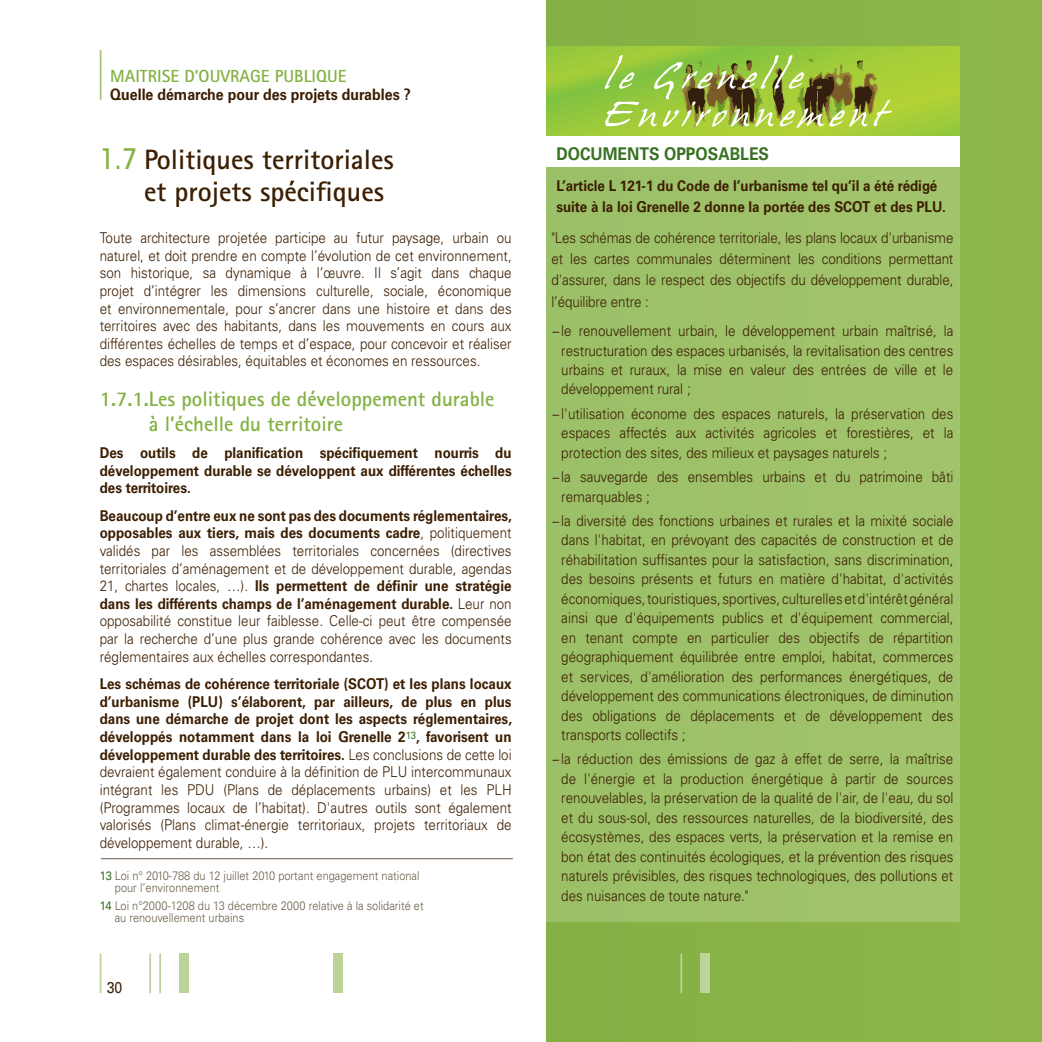
<style>
.page{position:relative;width:1042px;height:1042px;background:#fff}
.page>*{position:absolute;margin:0;border:0;box-sizing:border-box;transform-origin:0 0}
.t1{font:700 28px/31.7px "Rotis Sans Serif";color:#3c1e02}
.t2{font:700 21px/24.7px "Rotis Sans Serif";color:#83b143}
.t3{font:700 17.5px "Rotis Sans Serif";color:#83b143}
.t4{font:700 17.5px "Univers LT Std";color:#397123;scale:.9 1}
.t5{font:700 15.75px "Univers LT Std";color:#3c1e02;scale:.9 1}
.t6{font:15.75px "Univers LT Std";color:#3c1e02;scale:.9 1}
.t7{font:300 14.88px/17.7px "Univers LT Std";color:#3c1e02;text-align:justify;scale:.9 1}
.t8{font:700 14.88px/17.7px "Univers LT Std";color:#3c1e02;text-align:justify;scale:.9 1}
.t9{font:300 12.25px/12.4px "Univers LT Std";color:#6b5d48;scale:.9 1}
.s1{font-family:"ITC Avant Garde Std";font-weight:500;font-stretch:condensed;color:#83b143}
.s2{font-weight:700}
.s3{font-weight:400;color:#397123}
</style>
<div class="page">
<div style="left:546px;top:0;width:495px;height:1041px;background:#8bb649"></div>
<div style="left:546px;top:134px;width:413px;height:787px;background:#9ec16a"></div>
<div style="left:546px;top:135px;width:413px;height:32px;background:#fff"></div>
<svg style="left:546px;top:46px;width:413px;height:89px"></svg>
<svg style="left:604px;top:55px;width:288px;height:74px"></svg>
<hr style="left:149px;top:953px;width:2px;height:40px;background:#bcd39a">
<hr style="left:100px;top:953px;width:1px;height:40px;background:#bcd39a">
<hr style="left:159px;top:953px;width:2px;height:40px;background:#bcd39a">
<hr style="left:680px;top:953px;width:2px;height:40px;background:#bcd39a">
<div style="left:179px;top:953px;width:10px;height:40px;background:#bcd39a"></div>
<div style="left:333px;top:953px;width:10px;height:40px;background:#bcd39a"></div>
<div style="left:700px;top:953px;width:10px;height:40px;background:#bcd39a"></div>
<hr style="left:101px;top:858px;width:412px;height:1px;background:#6b5d48">
<hr style="left:100px;top:50px;width:1px;height:50px;background:#a4c477">
<p class="t3" style="left:110px;top:65px;width:238px">MAITRISE D’OUVRAGE PUBLIQUE</p>
<p class="t5" style="left:110px;top:85px;width:335px">Quelle démarche pour des projets durables ?</p>
<h1 class="t1" style="left:144px;top:143px;width:251px;text-indent:-44px"><span class="s1">1.7</span> Politiques territoriales et projets spécifiques</h1>
<p class="t7" style="left:100px;top:229px;width:459px">Toute architecture projetée participe au futur paysage, urbain ou naturel, et doit prendre en compte l’évolution de cet environnement, son historique, sa dynamique à l’œuvre. Il s’agit dans chaque projet d’intégrer les dimensions culturelle, sociale, économique et environnementale, pour s’ancrer dans une histoire et dans des territoires avec des habitants, dans les mouvements en cours aux différentes échelles de temps et d’espace, pour concevoir et réaliser des espaces désirables, équitables et économes en ressources.</p>
<h2 class="t2" style="left:149px;top:386px;width:347px;text-indent:-49px">1.7.1.Les politiques de développement durable à l’échelle du territoire</h2>
<p class="t8" style="left:100px;top:444px;width:459px">Des outils de planification spécifiquement nourris du développement durable se développent aux différentes échelles des territoires.</p>
<p class="t7" style="left:100px;top:506px;width:459px"><span class="s2">Beaucoup d’entre eux ne sont pas des documents réglementaires, opposables aux tiers, mais des documents cadre</span>, politiquement validés par les assemblées territoriales concernées (directives territoriales d’aménagement et de développement durable, agendas 21, chartes locales, …). <span class="s2">Ils permettent de définir une stratégie dans les différents champs de l’aménagement durable.</span> Leur non opposabilité constitue leur faiblesse. Celle-ci peut être compensée par la recherche d’une plus grande cohérence avec les documents réglementaires aux échelles correspondantes.</p>
<p class="t7" style="left:100px;top:675px;width:459px"><span class="s2">Les schémas de cohérence territoriale (SCOT) et les plans locaux d’urbanisme (PLU) s’élaborent, par ailleurs, de plus en plus dans une démarche de projet dont les aspects réglementaires, développés notamment dans la loi Grenelle 2</span><sup>13</sup><span class="s2">, favorisent un développement durable des territoires.</span> Les conclusions de cette loi devraient également conduire à la définition de PLU intercommunaux intégrant les PDU (Plans de déplacements urbains) et les PLH (Programmes locaux de l’habitat). D'autres outils sont également valorisés (Plans climat-énergie territoriaux, projets territoriaux de développement durable, …).</p>
<p class="t9" style="left:115px;top:869px;width:340px;text-indent:-15px"><span class="s3">13</span> Loi n° 2010-788 du 12 juillet 2010 portant engagement national pour l’environnement</p>
<p class="t9" style="left:115px;top:899px;width:345px;text-indent:-15px"><span class="s3">14</span> Loi n°2000-1208 du 13 décembre 2000 relative à la solidarité et au renouvellement urbains</p>
<p class="t6" style="left:107px;top:978px;width:19px">30</p>
<p class="t4" style="left:556px;top:143px;width:238px">DOCUMENTS OPPOSABLES</p>
<p class="t8" style="left:556px;top:175px;width:434px;line-height:21.2px">L’article L 121-1 du Code de l’urbanisme tel qu’il a été rédigé suite à la loi Grenelle 2 donne la portée des SCOT et des PLU.</p>
<p class="t7" style="left:551px;top:227px;width:448px;line-height:21.2px">"Les schémas de cohérence territoriale, les plans locaux d'urbanisme et les cartes communales déterminent les conditions permettant d'assurer, dans le respect des objectifs du développement durable, l’équilibre entre :</p>
<p class="t7" style="left:561px;top:321px;width:437px;line-height:19.4px;text-indent:-10px">−le renouvellement urbain, le développement urbain maîtrisé, la restructuration des espaces urbanisés, la revitalisation des centres urbains et ruraux, la mise en valeur des entrées de ville et le développement rural ;</p>
<p class="t7" style="left:561px;top:404px;width:437px;line-height:19.4px;text-indent:-10px">−l'utilisation économe des espaces naturels, la préservation des espaces affectés aux activités agricoles et forestières, et la protection des sites, des milieux et paysages naturels ;</p>
<p class="t7" style="left:561px;top:467px;width:437px;line-height:19.4px;text-indent:-10px">−la sauvegarde des ensembles urbains et du patrimoine bâti remarquables ;</p>
<p class="t7" style="left:561px;top:511px;width:437px;line-height:19.4px;text-indent:-10px">−la diversité des fonctions urbaines et rurales et la mixité sociale dans l'habitat, en prévoyant des capacités de construction et de réhabilitation suffisantes pour la satisfaction, sans discrimination, des besoins présents et futurs en matière d'habitat, d'activités économiques, touristiques, sportives, culturelles et d'intérêt général ainsi que d'équipements publics et d'équipement commercial, en tenant compte en particulier des objectifs de répartition géographiquement équilibrée entre emploi, habitat, commerces et services, d'amélioration des performances énergétiques, de développement des communications électroniques, de diminution des obligations de déplacements et de développement des transports collectifs ;</p>
<p class="t7" style="left:561px;top:749px;width:437px;line-height:19.4px;text-indent:-10px">−la réduction des émissions de gaz à effet de serre, la maîtrise de l'énergie et la production énergétique à partir de sources renouvelables, la préservation de la qualité de l'air, de l'eau, du sol et du sous-sol, des ressources naturelles, de la biodiversité, des écosystèmes, des espaces verts, la préservation et la remise en bon état des continuités écologiques, et la prévention des risques naturels prévisibles, des risques technologiques, des pollutions et des nuisances de toute nature."</p>
</div>
